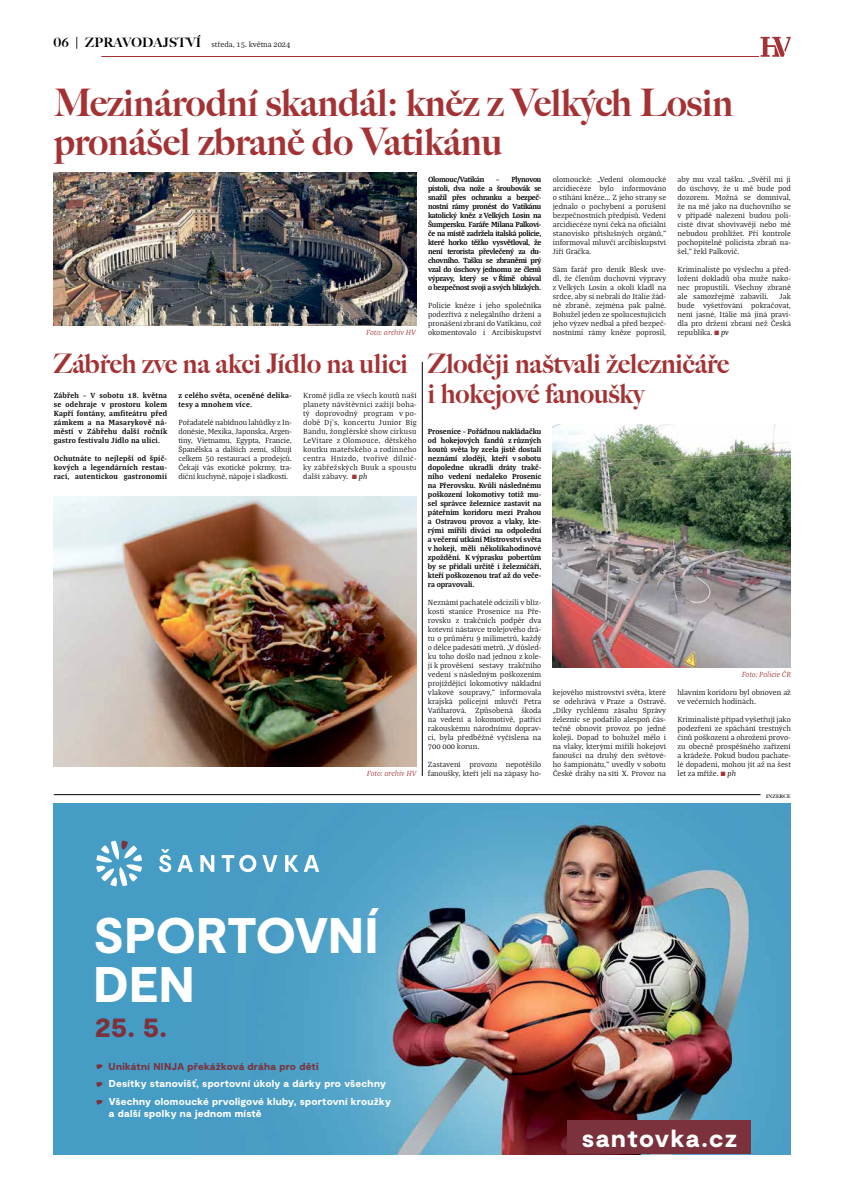
<style>
.page{position:relative;width:842px;height:1191px;background:#fff}
.page>*{position:absolute;margin:0;border:0;box-sizing:border-box;transform-origin:0 0}
.t1{font:900 49.9px/48.2px "Moderat";letter-spacing:-.005em;color:#fff}
.t2{font:900 38px/39px "Big Caslon FB";color:#a43234}
.t3{font:900 28.7px "Moderat";color:#7c323c}
.t4{font:900 27px/30px "Big Caslon FB";color:#a43234}
.t5{font:900 24.5px "Moderat";letter-spacing:.055em;color:#fff}
.t6{font:900 10px/17.8px "Moderat";letter-spacing:.025em;color:#fff}
.t7{font:900 10px "Moderat";letter-spacing:.025em;color:#7c323c}
.t8{font:300 8px/9px "Bagatela";color:#000;text-align:justify}
.t9{font:700 8px/9px "Bagatela";letter-spacing:.03em;color:#000;text-align:justify}
.t10{font:italic 300 8px "Bagatela";color:#a43234}
.t11{font:700 8px "Bagatela";letter-spacing:-.03em;color:#000}
.t12{font:italic 8px "Bagatela";color:#000}
.t13{font:700 5px "Big Caslon FB";color:#000}
.s1{font-family:"Big Caslon FB";font-weight:900;font-size:13px}
.s2{font-weight:400;font-style:italic}
</style>
<div class="page">
<hr style="left:101px;top:56px;width:658px;height:1px;background:#a43234">
<svg style="left:760px;top:37px;width:31px;height:20px"></svg>
<img style="left:54px;top:173px;width:363px;height:153px">
<hr style="left:54px;top:794px;width:706px;height:1px;background:#000">
<img style="left:54px;top:803px;width:737px;height:351px">
<svg style="left:96px;top:840px;width:46px;height:46px"></svg>
<svg style="left:159px;top:849px;width:12px;height:23px"></svg>
<svg style="left:177px;top:855px;width:16px;height:17px"></svg>
<svg style="left:200px;top:855px;width:14px;height:17px"></svg>
<svg style="left:222px;top:854px;width:34px;height:18px"></svg>
<svg style="left:262px;top:855px;width:15px;height:17px"></svg>
<svg style="left:285px;top:855px;width:13px;height:17px"></svg>
<svg style="left:304px;top:855px;width:15px;height:17px"></svg>
<div style="left:568px;top:1120px;width:183px;height:34px;background:#7c323c"></div>
<svg style="left:96px;top:1064px;width:7px;height:5px"></svg>
<svg style="left:96px;top:1082px;width:7px;height:4px"></svg>
<svg style="left:96px;top:1100px;width:7px;height:4px"></svg>
<img style="left:54px;top:497px;width:363px;height:270px">
<img style="left:553px;top:425px;width:238px;height:243px">
<hr style="left:422px;top:362px;width:1px;height:414px;background:#000">
<p class="t8" style="left:54px;top:39px;width:238px"><span class="s1">06 | ZPRAVODAJSTVÍ</span> středa, 15. května 2024</p>
<h2 class="t2" style="left:54px;top:83px;width:680px">Mezinárodní skandál: kněz z Velkých Losin pronášel zbraně do Vatikánu</h2>
<p class="t10" style="left:366px;top:327px;width:51px">Foto: archiv HV</p>
<h3 class="t4" style="left:54px;top:349px;width:356px">Zábřeh zve na akci Jídlo na ulici</h3>
<p class="t9" style="left:54px;top:390px;width:115px">Zábřeh – V sobotu 18. května se odehraje v prostoru kolem Kapří fontány, amfiteátru před zámkem a na Masarykově ná&shy;městí v Zábřehu další ročník gastro festivalu Jídlo na ulici.</p>
<p class="t9" style="left:54px;top:453px;width:115px">Ochutnáte to nejlepší od špič&shy;kových a legendárních restau&shy;rací, autentickou gastronomii</p>
<p class="t9" style="left:178px;top:390px;width:115px">z celého světa, oceněné delika&shy;tesy a mnohem více.</p>
<p class="t8" style="left:178px;top:417px;width:115px">Pořadatelé nabídnou lahůdky z In&shy;donésie, Mexika, Japonska, Argen&shy;tiny, Vietnamu, Egypta, Francie, Španělska a dalších zemí, slibují celkem 50 restaurací a prodejců.<br>Čekají vás exotické pokrmy, tra&shy;diční kuchyně, nápoje i sladkosti.</p>
<p class="t8" style="left:303px;top:390px;width:115px">Kromě jídla ze všech koutů naší planety návštěvníci zažijí boha&shy;tý doprovodný program v po&shy;době Dj’s, koncertu Junior Big Bandu, žonglérské show cirkusu LeVitare z Olomouce, dětského koutku mateřského a rodinného centra Hnízdo, tvořivé dílnič&shy;ky zábřežských Buuk a spoustu další zábavy.</p>
<p class="t12" style="left:359px;top:471px;width:10px">ph</p>
<p class="t10" style="left:367px;top:768px;width:51px">Foto: archiv HV</p>
<p class="t11" style="left:428px;top:174px;width:58px">Olomouc/Vatikán</p>
<p class="t9" style="left:428px;top:174px;width:115px;text-indent:68px">– Plynovou pistoli, dva nože a šroubovák se snažil přes ochranku a bezpeč&shy;nostní rámy pronést do Vatikánu katolický kněz z Velkých Losin na Šumpersku. Faráře Milana Palkovi&shy;če na místě zadržela italská policie, které horko těžko vysvětloval, že není terorista převlečený za du&shy;chovního. Tašku se zbraněmi prý vzal do úschovy jednomu ze členů výpravy, který se v Římě obával o bezpečnost svoji a svých blízkých.</p>
<p class="t8" style="left:428px;top:300px;width:115px">Policie kněze i jeho společníka podezřívá z nelegálního držení a pronášení zbraní do Vatikánu, což okomentovalo i Arcibiskupství</p>
<p class="t8" style="left:553px;top:174px;width:115px">olomoucké: „Vedení olomoucké arcidiecéze bylo informováno o stíhání kněze... Z jeho strany se jednalo o pochybení a porušení bezpečnostních předpisů. Vedení arcidiecéze nyní čeká na oficiální stanovisko příslušných orgánů,“ informoval mluvčí arcibiskupství Jiří Gračka.</p>
<p class="t8" style="left:553px;top:264px;width:115px">Sám farář pro deník Blesk uve&shy;dl, že členům duchovní výpravy z Velkých Losin a okolí kladl na srdce, aby si nebrali do Itálie žád&shy;né zbraně, zejména pak palné.<br>Bohužel jeden ze spolucestujících jeho výzev nedbal a před bezpeč&shy;nostními rámy kněze poprosil,</p>
<p class="t8" style="left:677px;top:174px;width:115px">aby mu vzal tašku. „Svěřil mi ji do úschovy, že u mě bude pod dozorem. Možná se domníval, že na mě jako na duchovního se v případě nalezení budou poli&shy;cisté dívat shovívavěji nebo mě nebudou prohlížet. Při kontrole pochopitelně policista zbraň na&shy;šel,“ řekl Palkovič.</p>
<p class="t8" style="left:677px;top:264px;width:115px">Kriminalisté po výslechu a před&shy;ložení dokladů oba muže nako&shy;nec propustili. Všechny zbraně ale samozřejmě zabavili.</p>
<p class="t8" style="left:677px;top:291px;width:115px;text-indent:102px">Jak bude vyšetřování pokračovat, není jasné, Itálie má jiná pravi&shy;dla pro držení zbraní než Česká republika. <span class="s2">pv</span></p>
<h3 class="t4" style="left:428px;top:349px;width:303px">Zloději naštvali železničáře i hokejové fanoušky</h3>
<p class="t9" style="left:428px;top:426px;width:115px">Prosenice – Pořádnou nakládačku od hokejových fandů z různých koutů světa by zcela jistě dostali neznámí zloději, kteří v sobotu dopoledne ukradli dráty trakč&shy;ního vedení nedaleko Prosenic na Přerovsku. Kvůli následnému poškození lokomotivy totiž mu&shy;sel správce železnice zastavit na páteřním koridoru mezi Prahou a Ostravou provoz a vlaky, kte&shy;rými mířili diváci na odpolední a večerní utkání Mistrovství světa v hokeji, měli několikahodinové zpoždění. K výprasku pobertům by se přidali určitě i železničáři, kteří poškozenou trať až do veče&shy;ra opravovali.</p>
<p class="t8" style="left:428px;top:597px;width:115px">Neznámí pachatelé odcizili v blíz&shy;kosti stanice Prosenice na Pře&shy;rovsku z trakčních podpěr dva kotevní nástavce trolejového drá&shy;tu o průměru 9 milimetrů, každý o délce padesáti metrů. „V důsled&shy;ku toho došlo nad jednou z kole&shy;jí k prověšení sestavy trakčního vedení s následným poškozením projíždějící lokomotivy nákladní vlakové soupravy,“ informovala krajská policejní mluvčí Petra Vaňharová. Způsobená škoda na vedení a lokomotivě, patřící rakouskému národnímu doprav&shy;ci, byla předběžně vyčíslena na 700 000 korun.</p>
<p class="t8" style="left:428px;top:759px;width:115px">Zastavení provozu nepotěšilo fanoušky, kteří jeli na zápasy ho-</p>
<p class="t10" style="left:742px;top:669px;width:51px">Foto: Policie ČR</p>
<p class="t8" style="left:553px;top:687px;width:115px">kejového mistrovství světa, které se odehrává v Praze a Ostravě. „Díky rychlému zásahu Správy železnic se podařilo alespoň čás&shy;tečně obnovit provoz po jedné koleji. Dopad to bohužel mělo i na vlaky, kterými mířili hokejoví fanoušci na druhý den světové&shy;ho šampionátu,“ uvedly v sobotu České dráhy na síti X. Provoz na</p>
<p class="t8" style="left:677px;top:687px;width:115px">hlavním koridoru byl obnoven až ve večerních hodinách.</p>
<p class="t8" style="left:677px;top:714px;width:115px">Kriminalisté případ vyšetřují jako podezření ze spáchání trestných činů poškození a ohrožení provo&shy;zu obecně prospěšného zařízení a krádeže. Pokud budou pachate&shy;lé dopadeni, mohou jít až na šest let za mříže. <span class="s2">ph</span></p>
<p class="t13" style="left:766px;top:793px;width:26px">INZERCE</p>
<h1 class="t1" style="left:94px;top:915px;width:286px">SPORTOVNÍ<br>DEN</h1>
<h3 class="t3" style="left:95px;top:1010px;width:74px">25. 5.</h3>
<p class="t7" style="left:109px;top:1060px;width:212px">Unikátní NINJA překážková dráha pro děti</p>
<p class="t6" style="left:109px;top:1075px;width:284px">Desítky stanovišť, sportovní úkoly a dárky pro všechny<br>Všechny olomoucké prvoligové kluby, sportovní kroužky</p>
<p class="t6" style="left:109px;top:1105px;width:154px">a další spolky na jednom místě</p>
<h3 class="t5" style="left:582px;top:1124px;width:157px">santovka.cz</h3>
</div>
